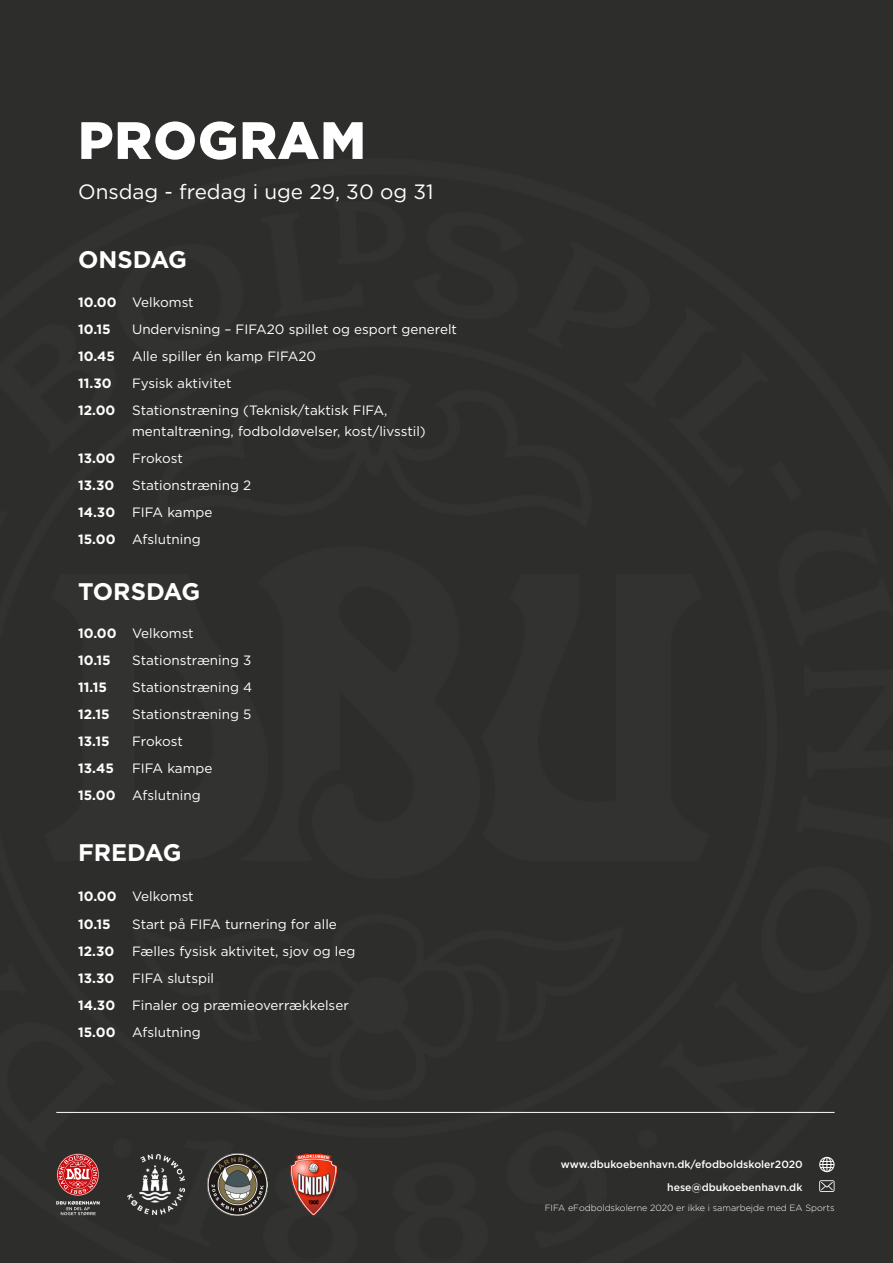
<style>
.page{position:relative;width:893px;height:1263px;background:#2d2d2c}
.page>*{position:absolute;margin:0;border:0;box-sizing:border-box;transform-origin:0 0}
.t1{font:900 52.5px "Gotham";letter-spacing:.02em;color:#fff}
.t2{font:700 24px "Gotham";color:#fff}
.t3{font:20.7px "Gotham";color:#fff}
.t4{font:13.5px/27px "Gotham";color:#fff}
.t5{font:700 13.5px/27px "Gotham";color:#fff}
.t6{font:500 10.5px/22.5px "Gotham";color:#fff;text-align:right}
.t7{font:300 9px "Gotham";color:#fff}
.s1{font-weight:400}
.s2{font-weight:700}
</style>
<div class="page">
<hr style="left:56px;top:1112px;width:778px;height:1px;background:#fff">
<svg style="left:819px;top:1157px;width:15px;height:15px"></svg>
<svg style="left:819px;top:1180px;width:15px;height:12px"></svg>
<svg style="left:56px;top:1154px;width:44px;height:61px"></svg>
<img style="left:127px;top:1155px;width:57px;height:59px">
<img style="left:290px;top:1154px;width:46px;height:61px">
<img style="left:207px;top:1154px;width:61px;height:61px">
<h1 class="t1" style="left:78px;top:104px;width:289px">PROGRAM</h1>
<h3 class="t3" style="left:78px;top:179px;width:357px">Onsdag - fredag i uge 29, 30 og 31</h3>
<h2 class="t2" style="left:78px;top:244px;width:110px">ONSDAG</h2>
<p class="t5" style="left:78px;top:289px;width:117px">10.00 <span class="s1">Velkomst<br></span>10.15</p>
<p class="t4" style="left:132px;top:316px;width:326px">Undervisning – FIFA20 spillet og esport generelt</p>
<p class="t5" style="left:78px;top:343px;width:38px">10.45</p>
<p class="t4" style="left:132px;top:343px;width:186px">Alle spiller én kamp FIFA20</p>
<p class="t5" style="left:78px;top:370px;width:35px">11.30</p>
<p class="t4" style="left:78px;top:370px;width:311px;text-indent:54px">Fysisk aktivitet<br><span class="s2">12.00</span> Stationstræning (Teknisk/taktisk FIFA,</p>
<p class="t4" style="left:78px;top:418px;width:349px;text-indent:54px">mentaltræning, fodboldøvelser, kost/livsstil)<br><span class="s2">13.00</span> Frokost<br><span class="s2">13.30</span></p>
<p class="t4" style="left:132px;top:472px;width:121px">Stationstræning 2</p>
<p class="t4" style="left:78px;top:499px;width:136px;text-indent:54px">FIFA kampe<br><span class="s2">15.00</span> Afslutning</p>
<h2 class="t2" style="left:78px;top:576px;width:124px">TORSDAG</h2>
<p class="t5" style="left:78px;top:619px;width:117px">10.00 <span class="s1">Velkomst<br></span>10.15</p>
<p class="t5" style="left:78px;top:499px;width:39px">14.30</p>
<p class="t4" style="left:132px;top:646px;width:121px">Stationstræning 3</p>
<p class="t5" style="left:78px;top:673px;width:30px">11.15</p>
<p class="t4" style="left:132px;top:673px;width:122px">Stationstræning 4</p>
<p class="t5" style="left:78px;top:700px;width:33px">12.15</p>
<p class="t4" style="left:132px;top:700px;width:121px">Stationstræning 5</p>
<p class="t5" style="left:78px;top:727px;width:33px">13.15</p>
<p class="t4" style="left:132px;top:727px;width:52px">Frokost</p>
<p class="t5" style="left:78px;top:754px;width:37px">13.45</p>
<p class="t4" style="left:78px;top:754px;width:136px;text-indent:54px">FIFA kampe<br><span class="s2">15.00</span> Afslutning</p>
<h2 class="t2" style="left:78px;top:836px;width:105px">FREDAG</h2>
<p class="t5" style="left:78px;top:883px;width:117px">10.00 <span class="s1">Velkomst<br></span>10.15</p>
<p class="t4" style="left:132px;top:910px;width:206px">Start på FIFA turnering for alle</p>
<p class="t5" style="left:78px;top:937px;width:38px">12.30</p>
<p class="t4" style="left:132px;top:937px;width:225px">Fælles fysisk aktivitet, sjov og leg</p>
<p class="t5" style="left:78px;top:964px;width:38px">13.30</p>
<p class="t4" style="left:132px;top:964px;width:84px">FIFA slutspil</p>
<p class="t5" style="left:78px;top:991px;width:39px">14.30</p>
<p class="t4" style="left:78px;top:991px;width:272px;text-indent:54px">Finaler og præmieoverrækkelser<br><span class="s2">15.00</span> Afslutning</p>
<p class="t6" style="left:561px;top:1153px;width:243px">www.dbukoebenhavn.dk/efodboldskoler2020 hese@dbukoebenhavn.dk</p>
<p class="t7" style="left:545px;top:1202px;width:291px">FIFA eFodboldskolerne 2020 er ikke i samarbejde med EA Sports</p>
</div>
